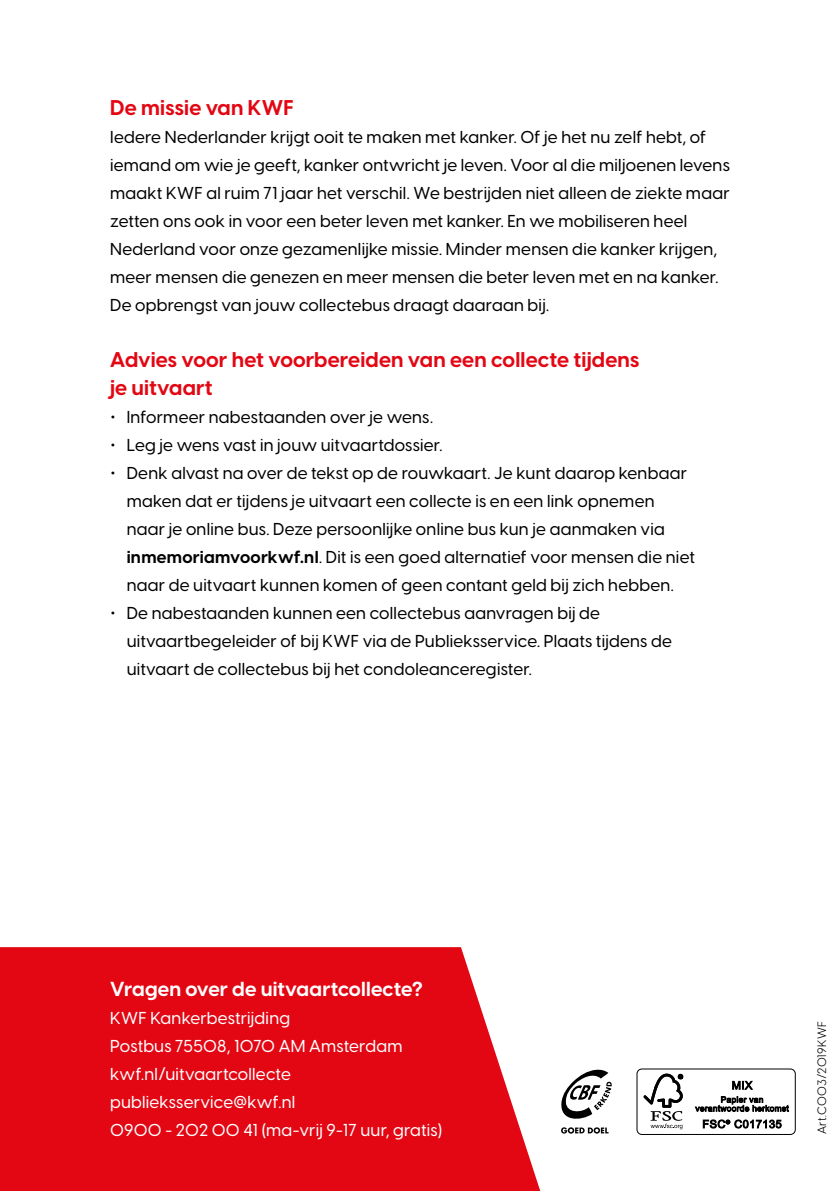
<style>
.page{position:relative;width:840px;height:1191px;background:#fff}
.page>*{position:absolute;margin:0;border:0;box-sizing:border-box;transform-origin:0 0}
.t1{font:700 21px/28px "Visby CF";letter-spacing:.005em;color:#e30613}
.t2{font:700 20px "Visby CF";letter-spacing:.01em;color:#fff}
.t3{font:500 17px/28px "Visby CF";letter-spacing:.015em;color:#000}
.t4{font:500 17px/28px "Visby CF";letter-spacing:.015em;color:#fff}
.t5{font:12px "Visby CF";letter-spacing:.025em;color:#000}
.s1{font-size:28px}
.s2{font-weight:700}
</style>
<div class="page">
<div style="left:636px;top:1068px;width:159px;height:66px;border:1px solid #000;border-radius:5px"></div>
<svg style="left:643px;top:1073px;width:39px;height:56px"></svg>
<svg style="left:732px;top:1080px;width:20px;height:9px"></svg>
<svg style="left:694px;top:1096px;width:94px;height:16px"></svg>
<svg style="left:702px;top:1119px;width:79px;height:9px"></svg>
<svg style="left:561px;top:1069px;width:50px;height:64px"></svg>
<svg style="left:0;top:947px;width:540px;height:244px;background:#e41723"></svg>
<p class="t1" style="left:110px;top:93px;width:185px">De missie van KWF</p>
<p class="t3" style="left:110px;top:123px;width:621px">Iedere Nederlander krijgt ooit te maken met kanker. Of je het nu zelf hebt, of iemand om wie je geeft, kanker ontwricht je leven. Voor al die miljoenen levens maakt KWF al ruim 71 jaar het verschil. We bestrijden niet alleen de ziekte maar zetten ons ook in voor een beter leven met kanker. En we mobiliseren heel Nederland voor onze gezamenlijke missie. Minder mensen die kanker krijgen, meer mensen die genezen en meer mensen die beter leven met en na kanker.<br>De opbrengst van jouw collectebus draagt daaraan bij.</p>
<p class="t1" style="left:110px;top:345px;width:530px">Advies voor het voorbereiden van een collecte tijdens je uitvaart</p>
<p class="t3" style="left:110px;top:403px;width:324px"><span class="s1">•</span> Informeer nabestaanden over je wens.</p>
<p class="t3" style="left:110px;top:431px;width:333px"><span class="s1">•</span> Leg je wens vast in jouw uitvaartdossier.</p>
<p class="t3" style="left:127px;top:459px;width:569px;text-indent:-17px"><span class="s1">•</span> Denk alvast na over de tekst op de rouwkaart. Je kunt daarop kenbaar maken dat er tijdens je uitvaart een collecte is en een link opnemen naar je online bus. Deze persoonlijke online bus kun je aanmaken via <span class="s2">inmemoriamvoorkwf.nl</span>. Dit is een goed alternatief voor mensen die niet naar de uitvaart kunnen komen of geen contant geld bij zich hebben.</p>
<p class="t3" style="left:127px;top:599px;width:546px;text-indent:-17px"><span class="s1">•</span> De nabestaanden kunnen een collectebus aanvragen bij de uitvaartbegeleider of bij KWF via de Publieksservice. Plaats tijdens de uitvaart de collectebus bij het condoleanceregister.</p>
<p class="t2" style="left:110px;top:976px;width:314px">Vragen over de uitvaartcollecte?</p>
<p class="t4" style="left:110px;top:1003px;width:333px">KWF Kankerbestrijding<br>Postbus 75508, 1070 AM Amsterdam kwf.nl/uitvaartcollecte publieksservice@kwf.nl<br>0900 - 202 00 41 (ma-vrij 9-17 uur, gratis)</p>
<p class="t5" style="left:814px;top:1134px;width:115px;rotate:-90deg">Art.C003/2019KWF</p>
</div>
